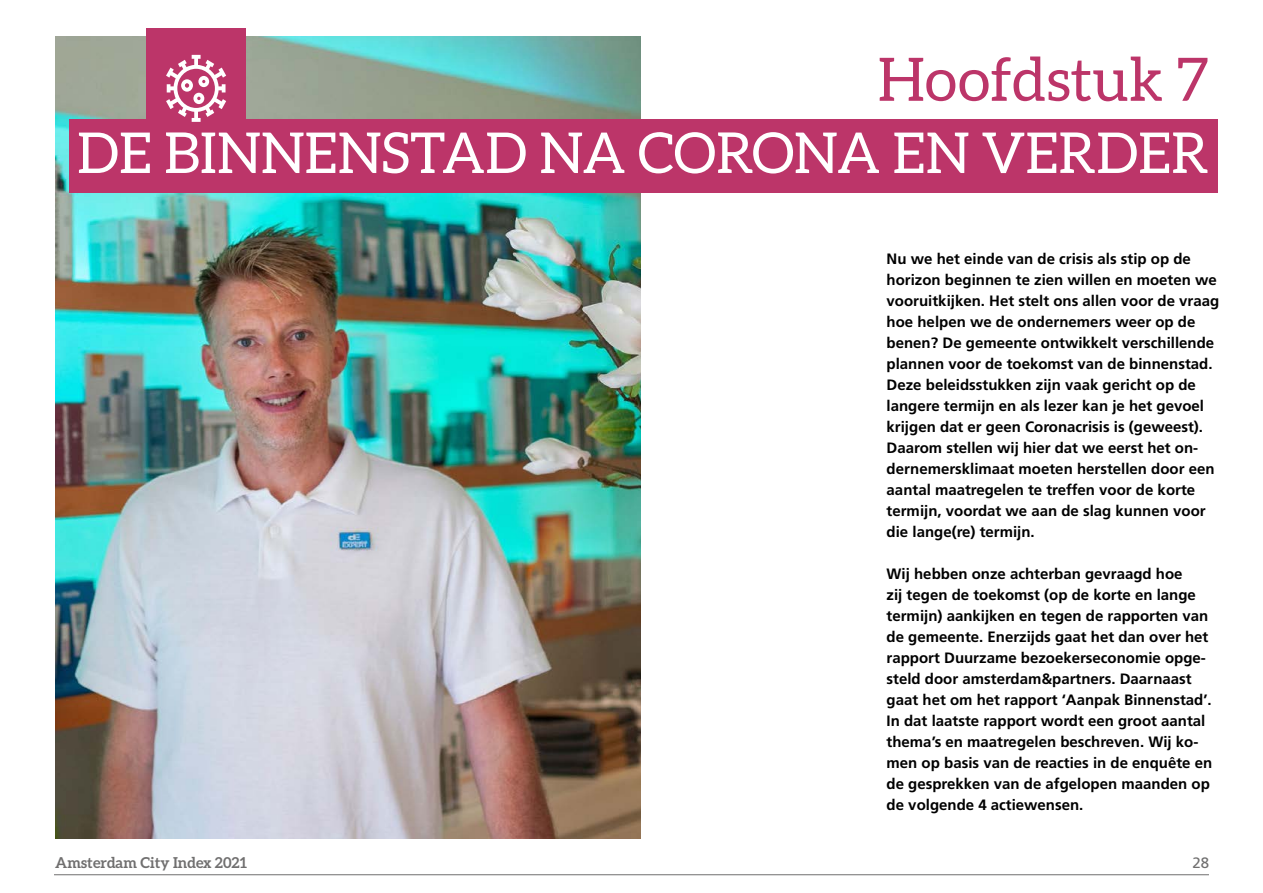
<style>
.page{position:relative;width:1263px;height:893px;background:#fff}
.page>*{position:absolute;margin:0;border:0;box-sizing:border-box;transform-origin:0 0}
.t1{font:60px "Aleo";color:#bc3569}
.t2{font:56.4px "Aleo";color:#fff}
.t3{font:700 15px/21px "Frutiger LT Std";color:#000}
.t4{font:700 15px "Aleo";color:#706f6f}
.t5{font:15px "Frutiger LT Std";color:#706f6f}
</style>
<div class="page">
<hr style="left:54px;top:874px;width:1155px;height:1px;background:#706f6f">
<img style="left:56px;top:37px;width:584px;height:802px">
<div style="left:146px;top:29px;width:100px;height:112px;background:#bc3569"></div>
<div style="left:69px;top:119px;width:1148px;height:73px;background:#bc3569"></div>
<svg style="left:166px;top:55px;width:60px;height:67px"></svg>
<h1 class="t1" style="left:878px;top:46px;width:333px">Hoofdstuk 7</h1>
<h2 class="t2" style="left:77px;top:121px;width:1133px">DE BINNENSTAD NA CORONA EN VERDER</h2>
<p class="t3" style="left:887px;top:248px;width:334px">Nu we het einde van de crisis als stip op de horizon beginnen te zien willen en moeten we vooruitkijken. Het stelt ons allen voor de vraag hoe helpen we de ondernemers weer op de benen? De gemeente ontwikkelt verschillende plannen voor de toekomst van de binnenstad.<br>Deze beleidsstukken zijn vaak gericht op de langere termijn en als lezer kan je het gevoel krijgen dat er geen Coronacrisis is (geweest).<br>Daarom stellen wij hier dat we eerst het on&shy;dernemersklimaat moeten herstellen door een aantal maatregelen te treffen voor de korte termijn, voordat we aan de slag kunnen voor die lange(re) termijn.</p>
<p class="t3" style="left:887px;top:563px;width:327px">Wij hebben onze achterban gevraagd hoe<br>zij tegen de toekomst (op de korte en lange termijn) aankijken en tegen de rapporten van de gemeente. Enerzijds gaat het dan over het rapport Duurzame bezoekerseconomie opge&shy;steld door amsterdam&amp;partners. Daarnaast gaat het om het rapport ‘Aanpak Binnenstad’.<br>In dat laatste rapport wordt een groot aantal thema’s en maatregelen beschreven. Wij ko&shy;men op basis van de reacties in de enquête en de gesprekken van de afgelopen maanden op de volgende 4 actiewensen.</p>
<p class="t4" style="left:55px;top:854px;width:193px">Amsterdam City Index 2021</p>
<p class="t5" style="left:1192px;top:854px;width:18px">28</p>
</div>
